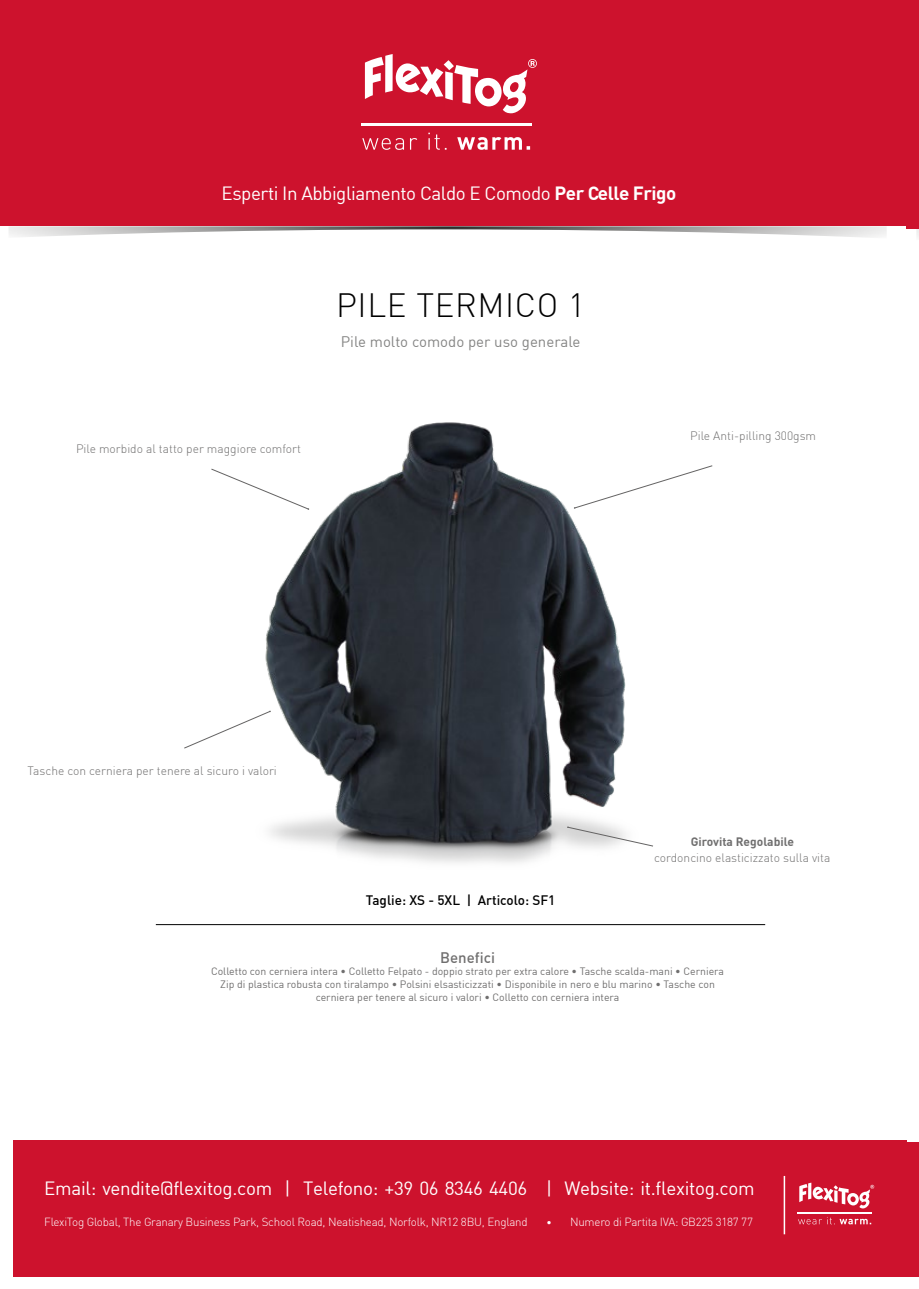
<style>
.page{position:relative;width:919px;height:1289px;background:#fff}
.page>*{position:absolute;margin:0;border:0;box-sizing:border-box;transform-origin:0 0}
.t1{font:300 33px "DIN";letter-spacing:.02em;color:#000}
.t2{font:18.75px "DIN";letter-spacing:-.015em;color:#fff}
.t3{font:15px "DIN";color:#858584}
.t4{font:500 15px "DIN";color:#706f6f}
.t5{font:500 13.5px "DIN";color:#000}
.t6{font:300 12px "DIN";color:#706f6f}
.t7{font:700 12px "DIN";color:#706f6f}
.t8{font:300 11.55px "DIN";letter-spacing:-.02em;color:#fff}
.t9{font:10.5px/12.6px "DIN";color:#706f6f;text-align:center}
.s1{font-weight:700}
.s2{font-weight:400;font-size:10.05px}
</style>
<div class="page">
<img style="left:9px;top:226px;width:877px;height:3px">
<svg style="left:9px;top:229px;width:878px;height:8px"></svg>
<div style="left:0;top:0;width:906px;height:226px;background:#cd122d"></div>
<div style="left:906px;top:0;width:12px;height:228px;background:#cd122d"></div>
<div style="left:13px;top:1139px;width:893px;height:134px;background:#cd122d"></div>
<div style="left:13px;top:1142px;width:893px;height:133px;background:#cd122d"></div>
<div style="left:907px;top:1142px;width:11px;height:133px;background:#cd122d"></div>
<hr style="left:783px;top:1175px;width:2px;height:59px;background:#fff">
<hr style="left:361px;top:124px;width:170px;height:2px;background:#fff">
<svg style="left:362px;top:133px;width:168px;height:17px"></svg>
<svg style="left:365px;top:54px;width:172px;height:59px"></svg>
<hr style="left:797px;top:1212px;width:74px;height:1px;background:#fff">
<svg style="left:798px;top:1216px;width:73px;height:8px"></svg>
<svg style="left:799px;top:1182px;width:75px;height:26px"></svg>
<img style="left:265px;top:422px;width:388px;height:441px">
<svg style="left:567px;top:826px;width:86px;height:20px"></svg>
<svg style="left:574px;top:465px;width:138px;height:43px"></svg>
<svg style="left:184px;top:710px;width:87px;height:38px"></svg>
<svg style="left:211px;top:468px;width:98px;height:42px"></svg>
<hr style="left:156px;top:924px;width:609px;height:1px;background:#000">
<h2 class="t2" style="left:222px;top:181px;width:456px">Esperti In Abbigliamento Caldo E Comodo <span class="s1">Per Celle Frigo</span></h2>
<p class="t6" style="left:76px;top:441px;width:226px">Pile morbido al tatto per maggiore comfort</p>
<h1 class="t1" style="left:336px;top:284px;width:250px">PILE TERMICO 1</h1>
<h3 class="t3" style="left:341px;top:332px;width:241px">Pile molto comodo per uso generale</h3>
<p class="t6" style="left:690px;top:428px;width:127px">Pile Anti-pilling 300gsm</p>
<p class="t6" style="left:28px;top:763px;width:251px">Tasche con cerniera per tenere al sicuro i valori</p>
<p class="t5" style="left:366px;top:891px;width:191px">Taglie: XS - 5XL | Articolo: SF1</p>
<p class="t7" style="left:690px;top:833px;width:105px">Girovita Regolabile</p>
<p class="t6" style="left:654px;top:850px;width:177px">cordoncino elasticizzato sulla vita</p>
<h3 class="t4" style="left:440px;top:947px;width:56px">Benefici</h3>
<p class="t9" style="left:211px;top:965px;width:514px">Colletto con cerniera intera • Colletto Felpato - doppio strato per extra calore • Tasche scalda-mani • Cerniera<br>Zip di plastica robusta con tiralampo • Polsini elsasticizzati • Disponibile in nero e blu marino • Tasche con cerniera per tenere al sicuro i valori • Colletto con cerniera intera</p>
<h2 class="t2" style="left:44px;top:1176px;width:711px">Email: vendite@flexitog.com | Telefono: +39 06 8346 4406 | Website: it.flexitog.com</h2>
<p class="t8" style="left:44px;top:1214px;width:485px">FlexiTog Global, The Granary Business Park, School Road, Neatishead, Norfolk, NR12 8BU, England</p>
<p class="t8" style="left:546px;top:1214px;width:208px"><span class="s2">•</span> Numero di Partita IVA: GB225 3187 77</p>
</div>
